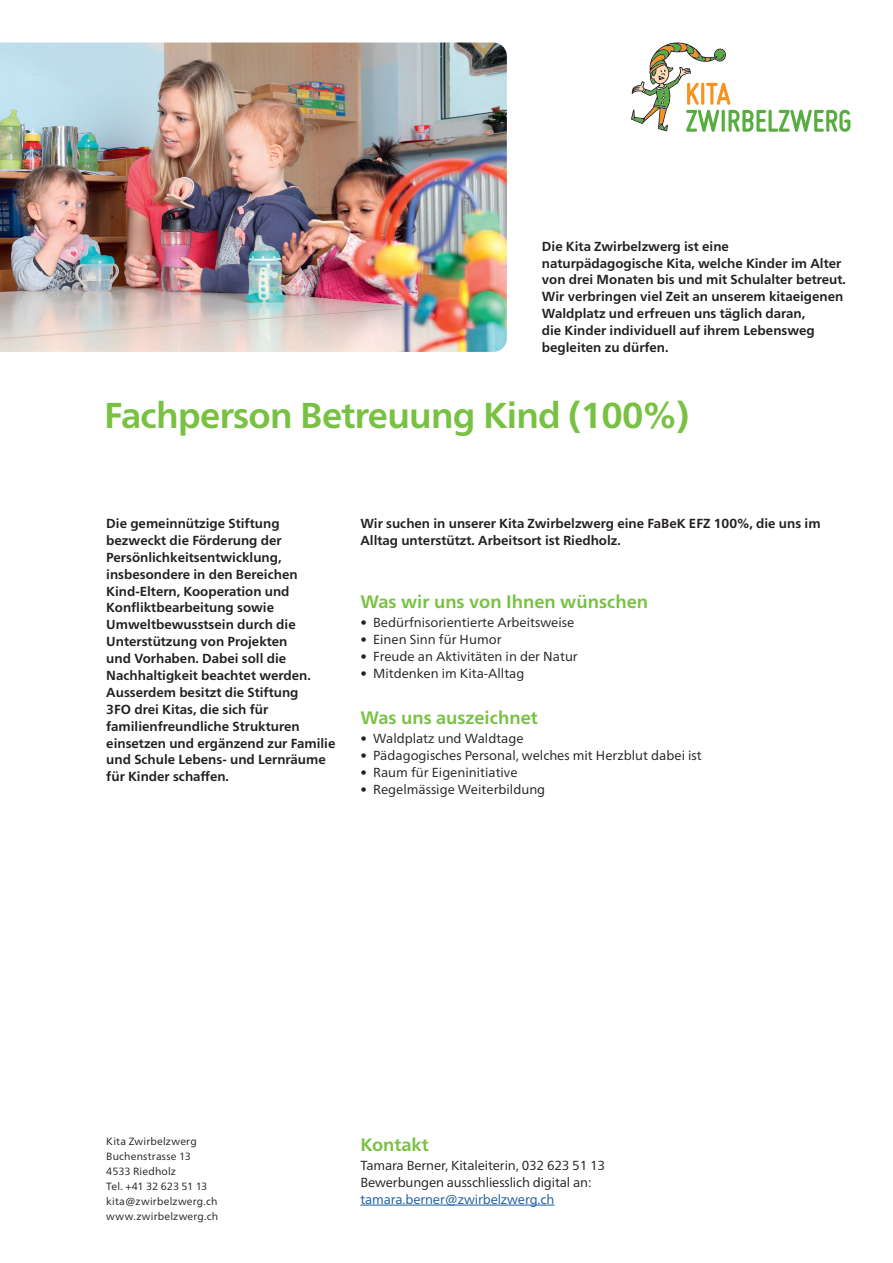
<style>
.page{position:relative;width:893px;height:1263px;background:#fff}
.page>*{position:absolute;margin:0;border:0;box-sizing:border-box;transform-origin:0 0}
.t1{font:700 36px "Frutiger Neue LT Pro";letter-spacing:-.02em;color:#79c142}
.t2{font:700 18px "Frutiger Neue LT Pro";color:#79c142}
.t3{font:700 13.2px/17px "Frutiger Neue LT Pro";color:#231f20}
.t4{font:13.2px/17px "Frutiger Neue LT Pro";color:#231f20}
.t5{font:13.2px "Frutiger Neue LT Pro";letter-spacing:-.01em;color:#175d9e}
.t6{font:10.5px/15px "Frutiger Neue LT Pro";letter-spacing:.02em;color:#231f20}
</style>
<div class="page">
<img style="left:0;top:43px;width:507px;height:309px">
<hr style="left:360px;top:1205px;width:194px;height:1px;background:#175d9e">
<svg style="left:631px;top:43px;width:219px;height:89px"></svg>
<p class="t3" style="left:542px;top:237px;width:306px">Die Kita Zwirbelzwerg ist eine naturpädagogische Kita, welche Kinder im Alter von drei Monaten bis und mit Schulalter betreut.<br>Wir verbringen viel Zeit an unserem kitaeigenen Waldplatz und erfreuen uns täglich daran,<br>die Kinder individuell auf ihrem Lebensweg begleiten zu dürfen.</p>
<h1 class="t1" style="left:104px;top:394px;width:586px">Fachperson Betreuung Kind (100%)</h1>
<p class="t3" style="left:106px;top:515px;width:231px">Die gemeinnützige Stiftung bezweckt die Förderung der<br>Persönlichkeitsentwicklung, insbesondere in den Bereichen<br>Kind-Eltern, Kooperation und<br>Konfliktbearbeitung sowie<br>Umweltbewusstsein durch die<br>Unterstützung von Projekten<br>und Vorhaben. Dabei soll die<br>Nachhaltigkeit beachtet werden.<br>Ausserdem besitzt die Stiftung<br>3FO drei Kitas, die sich für familienfreundliche Strukturen einsetzen und ergänzend zur Familie und Schule Lebens- und Lernräume für Kinder schaffen.</p>
<p class="t3" style="left:360px;top:515px;width:462px">Wir suchen in unserer Kita Zwirbelzwerg eine FaBeK EFZ 100%, die uns im<br>Alltag unterstützt. Arbeitsort ist Riedholz.</p>
<h2 class="t2" style="left:360px;top:591px;width:289px">Was wir uns von Ihnen wünschen</h2>
<p class="t4" style="left:360px;top:614px;width:215px">• Bedürfnisorientierte Arbeitsweise</p>
<p class="t4" style="left:360px;top:631px;width:143px">• Einen Sinn für Humor</p>
<p class="t4" style="left:360px;top:648px;width:219px">• Freude an Aktivitäten in der Natur</p>
<p class="t4" style="left:360px;top:665px;width:166px">• Mitdenken im Kita-Alltag</p>
<h2 class="t2" style="left:360px;top:707px;width:179px">Was uns auszeichnet</h2>
<p class="t4" style="left:360px;top:730px;width:165px">• Waldplatz und Waldtage</p>
<p class="t4" style="left:360px;top:747px;width:343px">• Pädagogisches Personal, welches mit Herzblut dabei ist</p>
<p class="t4" style="left:360px;top:764px;width:159px">• Raum für Eigeninitiative</p>
<p class="t4" style="left:360px;top:781px;width:186px">• Regelmässige Weiterbildung</p>
<p class="t6" style="left:106px;top:1134px;width:113px">Kita Zwirbelzwerg<br>Buchenstrasse 13<br>4533 Riedholz<br>Tel. +41 32 623 51 13 kita@zwirbelzwerg.ch www.zwirbelzwerg.ch</p>
<h2 class="t2" style="left:360px;top:1134px;width:70px">Kontakt</h2>
<p class="t4" style="left:360px;top:1157px;width:246px">Tamara Berner, Kitaleiterin, 032 623 51 13<br>Bewerbungen ausschliesslich digital an:</p>
<p class="t5" style="left:360px;top:1191px;width:196px">tamara.berner@zwirbelzwerg.ch</p>
</div>
